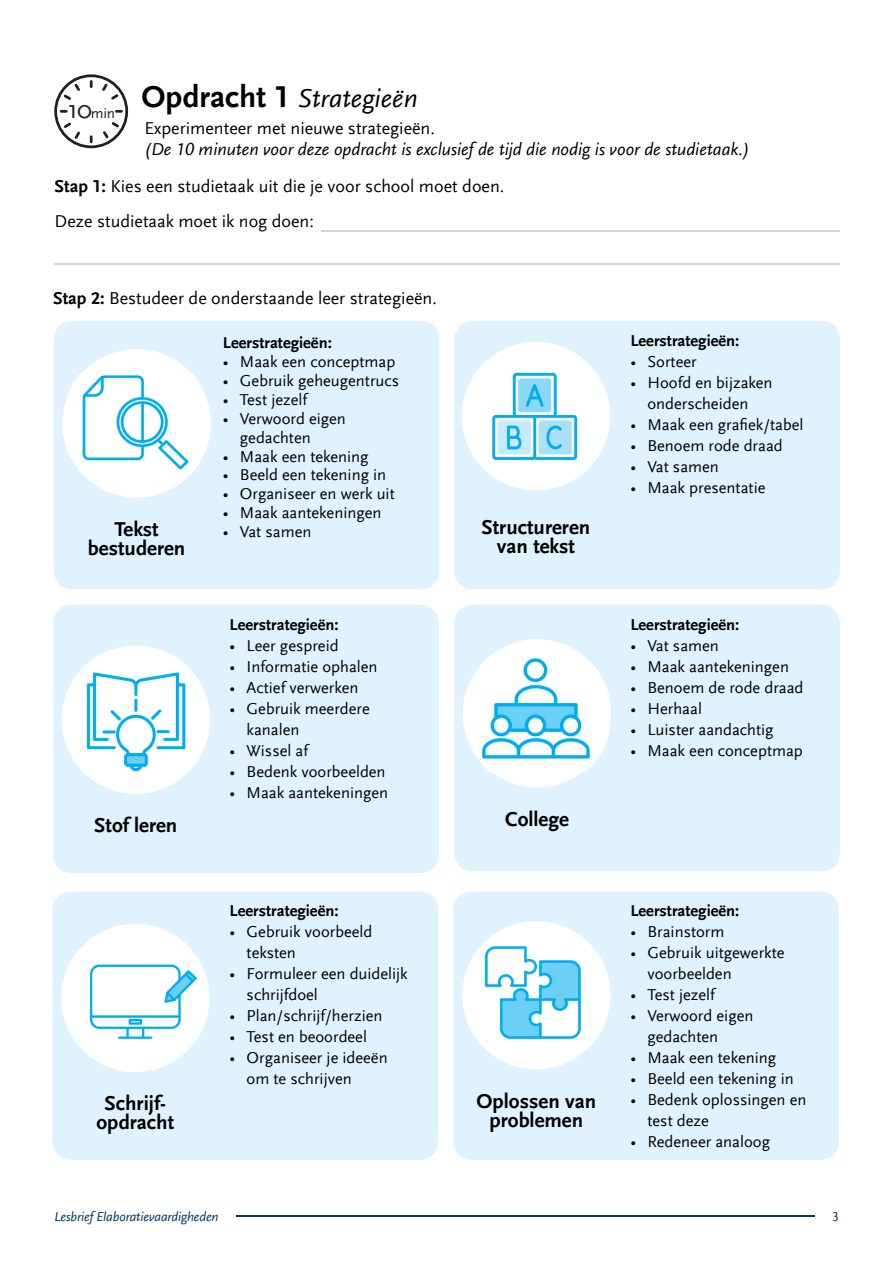
<style>
.page{position:relative;width:893px;height:1263px;background:#fff}
.page>*{position:absolute;margin:0;border:0;box-sizing:border-box;transform-origin:0 0}
.t1{font:italic 27px "Scala Sans Offc";color:#000}
.t2{font:700 21px/18.9px "Scala Sans Offc";color:#000;text-align:center}
.t3{font:18px/34.8px "Scala Sans Offc";color:#000}
.t4{font:italic 18px "Scala Sans Offc";color:#000}
.t5{font:16.5px/21px "Scala Sans Offc";color:#000}
.t6{font:700 16.5px "Scala Sans Offc";color:#000}
.t7{font:15.15px "Scala Sans";color:#231f20}
.t8{font:italic 13.5px "Scala Sans Offc";letter-spacing:-.01em;color:#003761}
.t9{font:13.5px "Scala Sans Offc";color:#003761}
.s1{font-size:26.85px}
.s2{font-weight:700;font-style:normal;font-size:31.5px}
.s3{font-weight:700}
</style>
<div class="page">
<hr style="left:178px;top:1215px;width:637px;height:2px;background:#003761">
<div style="left:54px;top:1209px;width:182px;height:15px;background:#fff"></div>
<div style="left:54px;top:74px;width:74px;height:74px;border:3px solid #231f20;border-radius:50%"></div>
<svg style="left:90px;top:137px;width:3px;height:5px"></svg>
<svg style="left:116px;top:110px;width:6px;height:3px"></svg>
<svg style="left:61px;top:110px;width:5px;height:3px"></svg>
<svg style="left:90px;top:81px;width:3px;height:6px"></svg>
<svg style="left:61px;top:122px;width:19px;height:19px"></svg>
<svg style="left:103px;top:122px;width:18px;height:19px"></svg>
<svg style="left:61px;top:81px;width:19px;height:19px"></svg>
<svg style="left:102px;top:81px;width:19px;height:19px"></svg>
<hr style="left:321px;top:230px;width:519px;height:1px;background:#d0d0d0">
<hr style="left:55px;top:263px;width:785px;height:1px;background:#d0d0d0">
<div style="left:54px;top:321px;width:385px;height:268px;background:#dff2fd;border-radius:18px"></div>
<div style="left:62px;top:349px;width:149px;height:149px;background:#fff;border-radius:50%"></div>
<div style="left:454px;top:321px;width:386px;height:268px;background:#dff2fd;border-radius:18px"></div>
<div style="left:462px;top:342px;width:148px;height:148px;background:#fff;border-radius:50%"></div>
<div style="left:53px;top:605px;width:386px;height:268px;background:#dff2fd;border-radius:18px"></div>
<div style="left:62px;top:645px;width:148px;height:149px;background:#fff;border-radius:50%"></div>
<div style="left:454px;top:605px;width:386px;height:266px;background:#dff2fd;border-radius:18px"></div>
<div style="left:463px;top:639px;width:148px;height:148px;background:#fff;border-radius:50%"></div>
<div style="left:52px;top:891px;width:386px;height:269px;background:#dff2fd;border-radius:18px"></div>
<div style="left:61px;top:924px;width:148px;height:148px;background:#fff;border-radius:50%"></div>
<div style="left:453px;top:891px;width:386px;height:269px;background:#dff2fd;border-radius:18px"></div>
<div style="left:462px;top:921px;width:149px;height:148px;background:#fff;border-radius:50%"></div>
<img style="left:67px;top:372px;width:129px;height:98px">
<img style="left:474px;top:361px;width:115px;height:110px">
<img style="left:80px;top:665px;width:112px;height:111px">
<img style="left:467px;top:645px;width:142px;height:127px">
<img style="left:89px;top:962px;width:112px;height:82px">
<img style="left:480px;top:941px;width:118px;height:101px">
<p class="t7" style="left:68px;top:105px;width:49px"><span class="s1">10</span>min</p>
<h1 class="t1" style="left:142px;top:84px;width:278px"><span class="s2">Opdracht 1</span> Strategieën</h1>
<p class="t3" style="left:145px;top:111px;width:292px">Experimenteer met nieuwe strategieën.</p>
<p class="t4" style="left:145px;top:139px;width:606px">(De 10 minuten voor deze opdracht is exclusief de tijd die nodig is voor de studietaak.)</p>
<p class="t3" style="left:55px;top:169px;width:451px"><span class="s3">Stap 1:</span> Kies een studietaak uit die je voor school moet doen.<br>Deze studietaak moet ik nog doen:</p>
<p class="t3" style="left:53px;top:281px;width:385px"><span class="s3">Stap 2:</span> Bestudeer de onderstaande leer strategieën.</p>
<p class="t2" style="left:88px;top:520px;width:99px">Tekst bestuderen</p>
<p class="t2" style="left:94px;top:816px;width:85px">Stof leren</p>
<p class="t2" style="left:96px;top:1094px;width:79px">Schrijf&shy;opdracht</p>
<p class="t6" style="left:223px;top:334px;width:110px">Leerstrategieën:</p>
<p class="t5" style="left:223px;top:352px;width:174px">• Maak een conceptmap</p>
<p class="t5" style="left:223px;top:370px;width:178px">• Gebruik geheugentrucs</p>
<p class="t5" style="left:223px;top:389px;width:86px">• Test jezelf</p>
<p class="t5" style="left:240px;top:409px;width:108px;line-height:18.9px;text-indent:-17px">• Verwoord eigen gedachten</p>
<p class="t5" style="left:223px;top:446px;width:147px">• Maak een tekening</p>
<p class="t5" style="left:223px;top:465px;width:165px">• Beeld een tekening in</p>
<p class="t5" style="left:223px;top:484px;width:173px">• Organiseer en werk uit</p>
<p class="t5" style="left:223px;top:503px;width:160px">• Maak aantekeningen</p>
<p class="t5" style="left:223px;top:522px;width:90px">• Vat samen</p>
<p class="t2" style="left:482px;top:518px;width:110px">Structureren van tekst</p>
<p class="t6" style="left:230px;top:615px;width:110px">Leerstrategieën:</p>
<p class="t5" style="left:230px;top:635px;width:111px">• Leer gespreid</p>
<p class="t5" style="left:230px;top:656px;width:149px">• Informatie ophalen</p>
<p class="t5" style="left:230px;top:677px;width:130px">• Actief verwerken</p>
<p class="t5" style="left:247px;top:698px;width:125px;text-indent:-17px">• Gebruik meerdere kanalen</p>
<p class="t5" style="left:230px;top:740px;width:80px">• Wissel af</p>
<p class="t5" style="left:230px;top:761px;width:158px">• Bedenk voorbeelden</p>
<p class="t5" style="left:230px;top:782px;width:160px">• Maak aantekeningen</p>
<p class="t6" style="left:230px;top:902px;width:110px">Leerstrategieën:</p>
<p class="t5" style="left:247px;top:922px;width:127px;text-indent:-17px">• Gebruik voorbeeld teksten</p>
<p class="t5" style="left:247px;top:964px;width:163px;text-indent:-17px">• Formuleer een duidelijk schrijfdoel</p>
<p class="t5" style="left:230px;top:1006px;width:154px">• Plan/schrijf/herzien</p>
<p class="t5" style="left:230px;top:1027px;width:139px">• Test en beoordeel</p>
<p class="t5" style="left:247px;top:1048px;width:143px;text-indent:-17px">• Organiseer je ideeën om te schrijven</p>
<p class="t2" style="left:505px;top:810px;width:65px">College</p>
<p class="t2" style="left:477px;top:1092px;width:121px">Oplossen van problemen</p>
<p class="t6" style="left:630px;top:331px;width:110px">Leerstrategieën:</p>
<p class="t5" style="left:630px;top:351px;width:68px">• Sorteer</p>
<p class="t5" style="left:630px;top:372px;width:144px;text-align:center">• Hoofd en bijzaken onderscheiden</p>
<p class="t5" style="left:630px;top:414px;width:175px">• Maak een grafiek/tabel</p>
<p class="t5" style="left:630px;top:435px;width:154px">• Benoem rode draad</p>
<p class="t5" style="left:630px;top:456px;width:90px">• Vat samen</p>
<p class="t5" style="left:630px;top:477px;width:137px">• Maak presentatie</p>
<p class="t6" style="left:630px;top:615px;width:110px">Leerstrategieën:</p>
<p class="t5" style="left:630px;top:635px;width:90px">• Vat samen</p>
<p class="t5" style="left:630px;top:656px;width:160px">• Maak aantekeningen</p>
<p class="t5" style="left:630px;top:677px;width:175px">• Benoem de rode draad</p>
<p class="t5" style="left:630px;top:698px;width:73px">• Herhaal</p>
<p class="t5" style="left:630px;top:719px;width:145px">• Luister aandachtig</p>
<p class="t5" style="left:630px;top:740px;width:174px">• Maak een conceptmap</p>
<p class="t6" style="left:630px;top:902px;width:110px">Leerstrategieën:</p>
<p class="t5" style="left:630px;top:922px;width:96px">• Brainstorm</p>
<p class="t5" style="left:647px;top:943px;width:139px;text-indent:-17px">• Gebruik uitgewerkte voorbeelden</p>
<p class="t5" style="left:630px;top:985px;width:86px">• Test jezelf</p>
<p class="t5" style="left:647px;top:1006px;width:108px;text-indent:-17px">• Verwoord eigen gedachten</p>
<p class="t5" style="left:630px;top:1048px;width:147px">• Maak een tekening</p>
<p class="t5" style="left:630px;top:1069px;width:165px">• Beeld een tekening in</p>
<p class="t5" style="left:647px;top:1090px;width:160px;text-indent:-17px">• Bedenk oplossingen en test deze</p>
<p class="t5" style="left:630px;top:1132px;width:141px">• Redeneer analoog</p>
<p class="t8" style="left:54px;top:1210px;width:166px">Lesbrief Elaboratievaardigheden</p>
<p class="t9" style="left:832px;top:1210px;width:8px">3</p>
</div>
